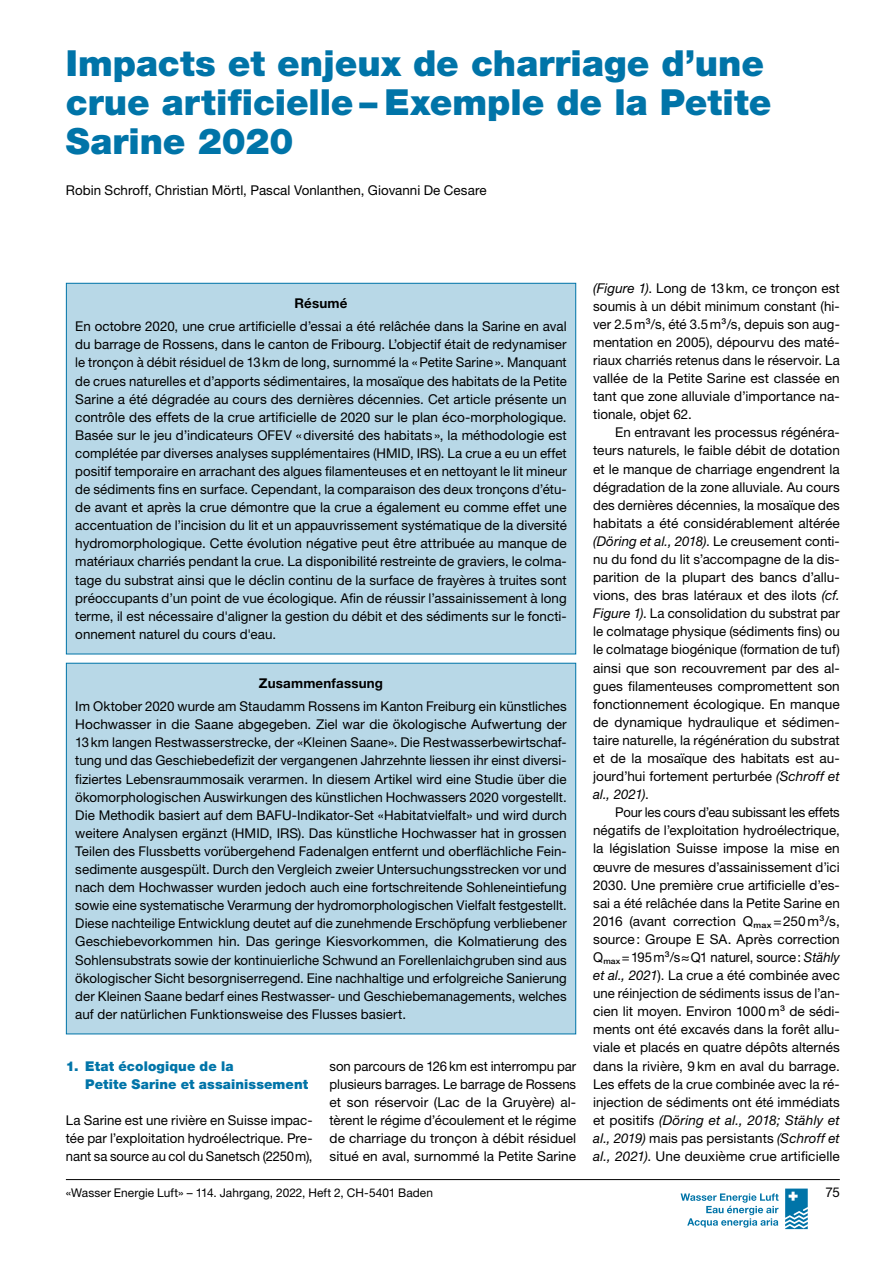
<style>
.page{position:relative;width:893px;height:1263px;background:#fff}
.page>*{position:absolute;margin:0;border:0;box-sizing:border-box;transform-origin:0 0}
.Haupttitel{font:900 36px/39px "Helvetica Neue LT Pro";color:#0074a8}
._9pt_Boxentext{font:13.5px/18.1px "Helvetica Neue LT Pro";letter-spacing:.005em;color:#000;text-align:justify}
._9pt_Grundtext_Ez_Fr{font:13.5px/18.1px "Helvetica Neue LT Pro";letter-spacing:.005em;color:#000;text-align:justify}
._9pt_Grundtext_Fr{font:13.5px/18.1px "Helvetica Neue LT Pro";color:#000;text-align:justify}
.Autoren{font:13.5px "Helvetica Neue LT Pro";letter-spacing:.005em;color:#000}
.Zwischentitel_0{font:900 13.5px/18.1px "Helvetica Neue LT Pro";letter-spacing:.01em;color:#0074a8}
._9pt_Boxentitel{font:700 13.5px "Helvetica Neue LT Pro";letter-spacing:.015em;color:#000}
.t1{font:12px "Helvetica Neue LT Pro";letter-spacing:.005em;color:#000}
.s1{font-style:italic}
</style>
<div class="page">
<hr style="left:66px;top:1179px;width:774px;height:1px;background:#000">
<svg style="left:785px;top:1188px;width:23px;height:41px"></svg>
<svg style="left:681px;top:1193px;width:98px;height:34px"></svg>
<div style="left:66px;top:283px;width:510px;height:371px;background:#b8d8e7"></div>
<div style="left:66px;top:663px;width:510px;height:371px;background:#b8d8e7"></div>
<p class="Haupttitel" style="left:66px;top:43px;width:707px">Impacts et enjeux de charriage d’une crue artificielle – Exemple de la Petite<br>Sarine 2020</p>
<p class="Autoren" style="left:66px;top:182px;width:422px">Robin Schroff, Christian Mörtl, Pascal Vonlanthen, Giovanni De Cesare</p>
<p class="_9pt_Boxentitel" style="left:295px;top:295px;width:54px">Résumé</p>
<p class="_9pt_Boxentext" style="left:75px;top:317px;width:493px">En octobre 2020, une crue artificielle d’essai a été relâchée dans la Sarine en aval du barrage de Rossens, dans le canton de Fribourg. L’objectif était de redynamiser le tronçon à débit résiduel de 13km de long, surnommé la «Petite Sarine». Manquant de crues naturelles et d’apports sédimentaires, la mosaïque des habitats de la Petite Sarine a été dégradée au cours des dernières décennies. Cet article présente un contrôle des effets de la crue artificielle de 2020 sur le plan éco-morphologique.<br>Basée sur le jeu d’indicateurs OFEV «diversité des habitats», la méthodologie est complétée par diverses analyses supplémentaires (HMID, IRS). La crue a eu un effet positif temporaire en arrachant des algues filamenteuses et en nettoyant le lit mineur de sédiments fins en surface. Cependant, la comparaison des deux tronçons d’étu&shy;de avant et après la crue démontre que la crue a également eu comme effet une accentuation de l’incision du lit et un appauvrissement systématique de la diversité hydromorphologique. Cette évolution négative peut être attribuée au manque de matériaux charriés pendant la crue. La disponibilité restreinte de graviers, le colma&shy;tage du substrat ainsi que le déclin continu de la surface de frayères à truites sont préoccupants d’un point de vue écologique. Afin de réussir l’assainissement à long terme, il est nécessaire d'aligner la gestion du débit et des sédiments sur le foncti&shy;onnement naturel du cours d'eau.</p>
<p class="_9pt_Boxentitel" style="left:259px;top:675px;width:126px">Zusammenfassung</p>
<p class="_9pt_Boxentext" style="left:75px;top:697px;width:493px">Im Oktober 2020 wurde am Staudamm Rossens im Kanton Freiburg ein künstliches Hochwasser in die Saane abgegeben. Ziel war die ökologische Aufwertung der 13km langen Restwasserstrecke, der «Kleinen Saane». Die Restwasserbewirtschaf&shy;tung und das Geschiebedefizit der vergangenen Jahrzehnte liessen ihr einst diversi&shy;fiziertes Lebensraummosaik verarmen. In diesem Artikel wird eine Studie über die ökomorphologischen Auswirkungen des künstlichen Hochwassers 2020 vorgestellt.<br>Die Methodik basiert auf dem BAFU-Indikator-Set «Habitatvielfalt» und wird durch weitere Analysen ergänzt (HMID, IRS). Das künstliche Hochwasser hat in grossen Teilen des Flussbetts vorübergehend Fadenalgen entfernt und oberflächliche Fein&shy;sedimente ausgespült. Durch den Vergleich zweier Untersuchungsstrecken vor und nach dem Hochwasser wurden jedoch auch eine fortschreitende Sohleneintiefung sowie eine systematische Verarmung der hydromorphologischen Vielfalt festgestellt.<br>Diese nachteilige Entwicklung deutet auf die zunehmende Erschöpfung verbliebener Geschiebevorkommen hin. Das geringe Kiesvorkommen, die Kolmatierung des Sohlensubstrats sowie der kontinuierliche Schwund an Forellenlaichgruben sind aus ökologischer Sicht besorgniserregend. Eine nachhaltige und erfolgreiche Sanierung der Kleinen Saane bedarf eines Restwasser- und Geschiebemanagements, welches auf der natürlichen Funktionsweise des Flusses basiert.</p>
<p class="Zwischentitel_0" style="left:85px;top:1056px;width:225px;text-indent:-19px">1. Etat écologique de la<br>Petite Sarine et assainissement</p>
<p class="_9pt_Grundtext_Fr" style="left:66px;top:1111px;width:248px">La Sarine est une rivière en Suisse impac&shy;tée par l’exploitation hydroélectrique. Pre&shy;nant sa source au col du Sanetsch (2250m),</p>
<p class="_9pt_Grundtext_Fr" style="left:330px;top:1056px;width:248px">son parcours de 126 km est interrompu par plusieurs barrages. Le barrage de Rossens et son réservoir (Lac de la Gruyère) al&shy;tèrent le régime d’écoulement et le régime de charriage du tronçon à débit résiduel situé en aval, surnommé la Petite Sarine</p>
<p class="_9pt_Grundtext_Fr" style="left:593px;top:278px;width:248px"><span class="s1">(Figure 1)</span>. Long de 13km, ce tronçon est soumis à un débit minimum constant (hi&shy;ver 2.5m<sup>3</sup>/s, été 3.5m<sup>3</sup>/s, depuis son aug&shy;mentation en 2005), dépourvu des maté&shy;riaux charriés retenus dans le réservoir. La vallée de la Petite Sarine est classée en tant que zone alluviale d’importance na&shy;tionale, objet 62.</p>
<p class="_9pt_Grundtext_Ez_Fr" style="left:593px;top:423px;width:248px;text-indent:22px">En entravant les processus régénéra&shy;teurs naturels, le faible débit de dotation et le manque de charriage engendrent la dégradation de la zone alluviale. Au cours des dernières décennies, la mosaïque des habitats a été considérablement altérée <span class="s1">(Döring et al., 2018)</span>. Le creusement conti&shy;nu du fond du lit s’accompagne de la dis&shy;parition de la plupart des bancs d’allu&shy;vions, des bras latéraux et des ilots <span class="s1">(cf.<br>Figure 1)</span>. La consolidation du substrat par le colmatage physique (sédiments fins) ou le colmatage biogénique (formation de tuf) ainsi que son recouvrement par des al&shy;gues filamenteuses compromettent son fonctionnement écologique. En manque de dynamique hydraulique et sédimen&shy;taire naturelle, la régénération du substrat et de la mosaïque des habitats est au&shy;jourd’hui fortement perturbée <span class="s1">(Schroff et al., 2021)</span>.</p>
<p class="_9pt_Grundtext_Ez_Fr" style="left:593px;top:803px;width:248px;text-indent:22px">Pour les cours d’eau subissant les effets négatifs de l’exploitation hydroélectrique, la législation Suisse impose la mise en œuvre de mesures d’assainissement d’ici 2030. Une première crue artificielle d’es&shy;sai a été relâchée dans la Petite Sarine en 2016 (avant correction Q<sub>max</sub> =250m<sup>3</sup>/s, source: Groupe E SA. Après correction Q<sub>max</sub> =195m<sup>3</sup>/s≈Q1 naturel, source: <span class="s1">Stähly et al., 2021</span>). La crue a été combinée avec une réinjection de sédiments issus de l’an&shy;cien lit moyen. Environ 1000 m<sup>3</sup> de sédi&shy;ments ont été excavés dans la forêt allu&shy;viale et placés en quatre dépôts alternés dans la rivière, 9 km en aval du barrage.<br>Les effets de la crue combinée avec la ré&shy;injection de sédiments ont été immédiats et positifs <span class="s1">(Döring et al., 2018; Stähly et al., 2019)</span> mais pas persistants <span class="s1">(Schroff et al., 2021)</span>. Une deuxième crue artificielle</p>
<p class="t1" style="left:66px;top:1185px;width:369px">«Wasser Energie Luft» – 114. Jahrgang, 2022, Heft 2, CH-5401 Baden</p>
<p class="_9pt_Boxentext" style="left:825px;top:1183px;width:16px">75</p>
</div>
